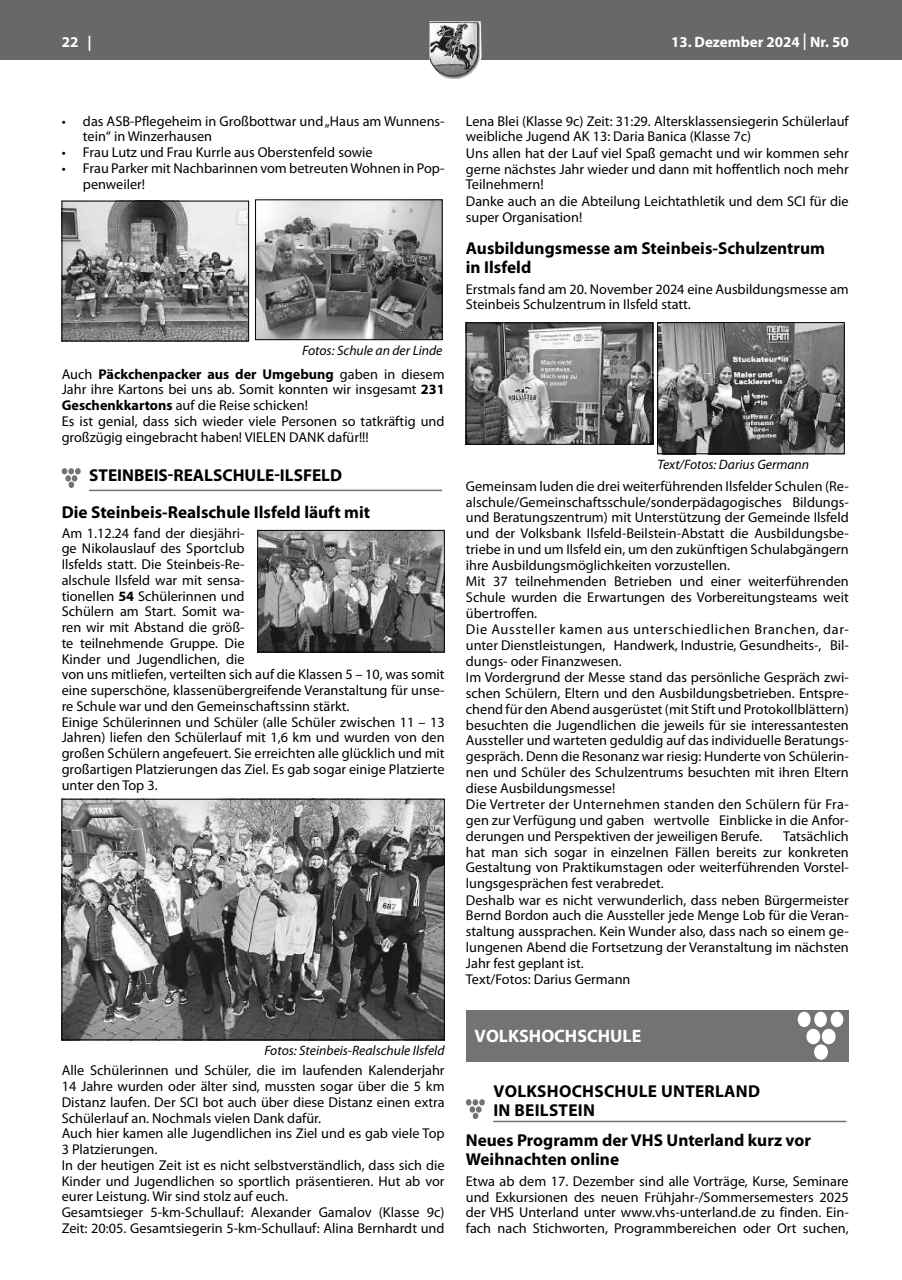
<style>
.page{position:relative;width:902px;height:1280px;background:#fff}
.page>*{position:absolute;margin:0;border:0;box-sizing:border-box;transform-origin:0 0}
.t1{font:700 18px "Myriad Pro";color:#fff}
.t2{font:700 17.25px/18.8px "Myriad Pro";color:#000}
.t3{font:700 15px "Myriad Pro";color:#fff}
.t4{font:14.25px/15.8px "Myriad Pro";color:#000}
.t5{font:italic 13.65px "Myriad Pro";color:#000}
.s1{font-weight:400;font-size:24.75px}
.s2{font-weight:700}
</style>
<div class="page">
<div style="left:0;top:0;width:901px;height:60px;background:#686867"></div>
<svg style="left:480px;top:24px;width:1px;height:36px"></svg>
<img style="left:429px;top:21px;width:51px;height:58px">
<img style="left:64px;top:203px;width:183px;height:136px">
<div style="left:62px;top:201px;width:187px;height:140px;border:1px solid #000"></div>
<img style="left:257px;top:202px;width:183px;height:136px">
<div style="left:255px;top:200px;width:187px;height:140px;border:1px solid #000"></div>
<hr style="left:89px;top:490px;width:353px;height:1px;background:#737372">
<svg style="left:62px;top:468px;width:19px;height:20px"></svg>
<img style="left:64px;top:801px;width:378px;height:237px">
<div style="left:62px;top:799px;width:382px;height:241px;border:1px solid #000"></div>
<img style="left:259px;top:532px;width:183px;height:118px">
<div style="left:257px;top:530px;width:187px;height:122px;border:1px solid #000"></div>
<img style="left:468px;top:325px;width:183px;height:118px">
<div style="left:466px;top:323px;width:187px;height:122px;border:1px solid #000"></div>
<img style="left:659px;top:324px;width:183px;height:128px">
<div style="left:657px;top:322px;width:187px;height:132px;border:1px solid #000"></div>
<div style="left:466px;top:1010px;width:382px;height:51px;background:#737372"></div>
<div style="left:806px;top:1029px;width:14px;height:15px;background:#fff;border:1px solid #fff;border-radius:50%"></div>
<div style="left:821px;top:1029px;width:14px;height:15px;background:#fff;border:1px solid #fff;border-radius:50%"></div>
<div style="left:814px;top:1044px;width:13px;height:16px;background:#fff;border:1px solid #fff;border-radius:50%"></div>
<div style="left:797px;top:1012px;width:13px;height:15px;background:#fff;border:1px solid #fff;border-radius:50%"></div>
<div style="left:814px;top:1012px;width:12px;height:15px;background:#fff;border:1px solid #fff;border-radius:50%"></div>
<div style="left:830px;top:1012px;width:13px;height:15px;background:#fff;border:1px solid #fff;border-radius:50%"></div>
<hr style="left:493px;top:1121px;width:353px;height:1px;background:#737372">
<svg style="left:466px;top:1099px;width:19px;height:20px"></svg>
<p class="t3" style="left:62px;top:32px;width:31px">22 |</p>
<p class="t3" style="left:671px;top:32px;width:179px">13. Dezember 2024 <span class="s1">I</span> Nr. 50</p>
<p class="t4" style="left:83px;top:113px;width:363px;text-indent:-21px">• das ASB-Pflegeheim in Großbottwar und „Haus am Wunnens&shy;tein“ in Winzerhausen</p>
<p class="t4" style="left:62px;top:144px;width:312px">• Frau Lutz und Frau Kurrle aus Oberstenfeld sowie</p>
<p class="t4" style="left:83px;top:160px;width:363px;text-indent:-21px">• Frau Parker mit Nachbarinnen vom betreuten Wohnen in Pop&shy;penweiler!</p>
<p class="t5" style="left:302px;top:342px;width:142px">Fotos: Schule an der Linde</p>
<p class="t4" style="left:62px;top:366px;width:384px">Auch <span class="s2">Päckchenpacker aus der Umgebung</span> gaben in diesem Jahr ihre Kartons bei uns ab. Somit konnten wir insgesamt <span class="s2">231<br>Geschenkkartons</span> auf die Reise schicken!<br>Es ist genial, dass sich wieder viele Personen so tatkräftig und großzügig eingebracht haben! VIELEN DANK dafür!!!</p>
<p class="t2" style="left:62px;top:456px;width:310px;line-height:36.5px;text-align:center">STEINBEIS-REALSCHULE-ILSFELD<br>Die Steinbeis-Realschule Ilsfeld läuft mit</p>
<p class="t4" style="left:62px;top:525px;width:384px">Am 1.12.24 fand der diesjähri-<br>ge Nikolauslauf des Sportclub<br>Ilsfelds statt. Die Steinbeis-Re-<br>alschule Ilsfeld war mit sensa-<br>tionellen <span class="s2">54</span> Schülerinnen und<br>Schülern am Start. Somit wa-<br>ren wir mit Abstand die größ-<br>te teilnehmende Gruppe. Die<br>Kinder und Jugendlichen, die<br>von uns mitliefen, verteilten sich auf die Klassen 5 – 10, was somit eine superschöne, klassenübergreifende Veranstaltung für unse&shy;re Schule war und den Gemeinschaftssinn stärkt.<br>Einige Schülerinnen und Schüler (alle Schüler zwischen 11 – 13<br>Jahren) liefen den Schülerlauf mit 1,6 km und wurden von den großen Schülern angefeuert. Sie erreichten alle glücklich und mit großartigen Platzierungen das Ziel. Es gab sogar einige Platzierte unter den Top 3.</p>
<p class="t5" style="left:264px;top:1042px;width:182px">Fotos: Steinbeis-Realschule Ilsfeld</p>
<p class="t4" style="left:62px;top:1062px;width:384px">Alle Schülerinnen und Schüler, die im laufenden Kalenderjahr 14 Jahre wurden oder älter sind, mussten sogar über die 5 km Distanz laufen. Der SCI bot auch über diese Distanz einen extra Schülerlauf an. Nochmals vielen Dank dafür.<br>Auch hier kamen alle Jugendlichen ins Ziel und es gab viele Top 3 Platzierungen.<br>In der heutigen Zeit ist es nicht selbstverständlich, dass sich die Kinder und Jugendlichen so sportlich präsentieren. Hut ab vor eurer Leistung. Wir sind stolz auf euch.<br>Gesamtsieger 5-km-Schullauf: Alexander Gamalov (Klasse 9c)<br>Zeit: 20:05. Gesamtsiegerin 5-km-Schullauf: Alina Bernhardt und</p>
<p class="t4" style="left:466px;top:112px;width:384px">Lena Blei (Klasse 9c) Zeit: 31:29. Altersklassensiegerin Schülerlauf weibliche Jugend AK 13: Daria Banica (Klasse 7c)<br>Uns allen hat der Lauf viel Spaß gemacht und wir kommen sehr gerne nächstes Jahr wieder und dann mit hoffentlich noch mehr Teilnehmern!<br>Danke auch an die Abteilung Leichtathletik und dem SCI für die super Organisation!</p>
<p class="t2" style="left:466px;top:238px;width:360px">Ausbildungsmesse am Steinbeis-Schulzentrum in Ilsfeld</p>
<p class="t4" style="left:466px;top:281px;width:384px">Erstmals fand am 20. November 2024 eine Ausbildungsmesse am<br>Steinbeis Schulzentrum in Ilsfeld statt.</p>
<p class="t5" style="left:657px;top:456px;width:153px">Text/Fotos: Darius Germann</p>
<p class="t4" style="left:466px;top:478px;width:384px">Gemeinsam luden die drei weiterführenden Ilsfelder Schulen (Re&shy;alschule/Gemeinschaftsschule/sonderpädagogisches Bildungs&shy;und Beratungszentrum) mit Unterstützung der Gemeinde Ilsfeld und der Volksbank Ilsfeld-Beilstein-Abstatt die Ausbildungsbe&shy;triebe in und um Ilsfeld ein, um den zukünftigen Schulabgängern ihre Ausbildungsmöglichkeiten vorzustellen.<br>Mit 37 teilnehmenden Betrieben und einer weiterführenden Schule wurden die Erwartungen des Vorbereitungsteams weit übertroffen.<br>Die Aussteller kamen aus unterschiedlichen Branchen, dar&shy;unter Dienstleistungen, Handwerk, Industrie, Gesundheits-, Bil&shy;dungs- oder Finanzwesen.<br>Im Vordergrund der Messe stand das persönliche Gespräch zwi&shy;schen Schülern, Eltern und den Ausbildungsbetrieben. Entspre&shy;chend für den Abend ausgerüstet (mit Stift und Protokollblättern) besuchten die Jugendlichen die jeweils für sie interessantesten Aussteller und warteten geduldig auf das individuelle Beratungs&shy;gespräch. Denn die Resonanz war riesig: Hunderte von Schülerin&shy;nen und Schüler des Schulzentrums besuchten mit ihren Eltern diese Ausbildungsmesse!<br>Die Vertreter der Unternehmen standen den Schülern für Fra&shy;gen zur Verfügung und gaben wertvolle Einblicke in die Anfor&shy;derungen und Perspektiven der jeweiligen Berufe.</p>
<p class="t4" style="left:466px;top:828px;width:384px;text-indent:317px">Tatsächlich hat man sich sogar in einzelnen Fällen bereits zur konkreten Gestaltung von Praktikumstagen oder weiterführenden Vorstel&shy;lungsgesprächen fest verabredet.<br>Deshalb war es nicht verwunderlich, dass neben Bürgermeister Bernd Bordon auch die Aussteller jede Menge Lob für die Veran&shy;staltung aussprachen. Kein Wunder also, dass nach so einem ge&shy;lungenen Abend die Fortsetzung der Veranstaltung im nächsten Jahr fest geplant ist.<br>Text/Fotos: Darius Germann</p>
<p class="t1" style="left:474px;top:1024px;width:168px">VOLKSHOCHSCHULE</p>
<p class="t2" style="left:493px;top:1080px;width:268px;line-height:19.2px">VOLKSHOCHSCHULE UNTERLAND<br>IN BEILSTEIN</p>
<p class="t2" style="left:466px;top:1130px;width:346px">Neues Programm der VHS Unterland kurz vor<br>Weihnachten online</p>
<p class="t4" style="left:466px;top:1173px;width:384px;text-align:justify">Etwa ab dem 17. Dezember sind alle Vorträge, Kurse, Seminare und Exkursionen des neuen Frühjahr-/Sommersemesters 2025 der VHS Unterland unter www.vhs-unterland.de zu finden. Ein&shy;fach nach Stichworten, Programmbereichen oder Ort suchen,</p>
</div>
